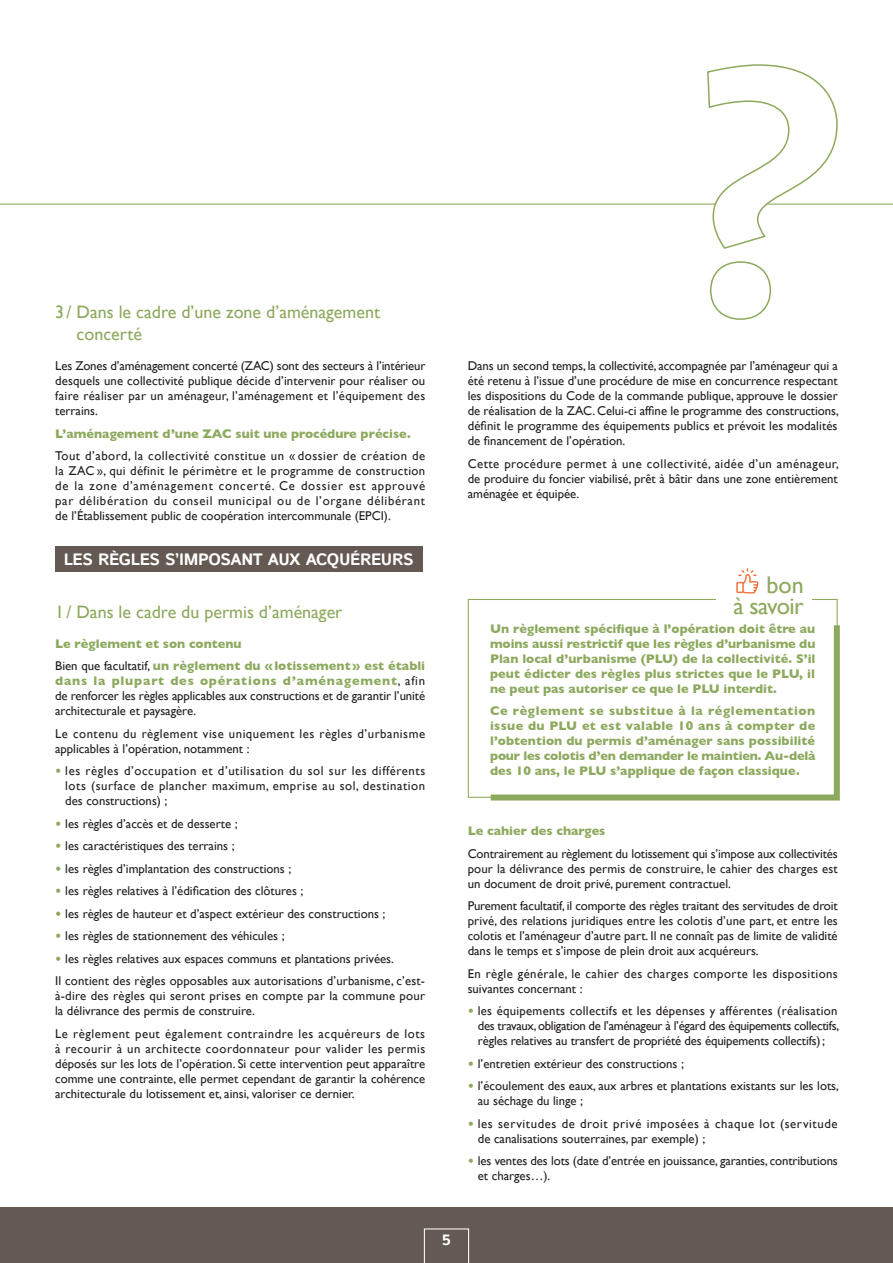
<style>
.page{position:relative;width:893px;height:1263px;background:#fff}
.page>*{position:absolute;margin:0;border:0;box-sizing:border-box;transform-origin:0 0}
.COURANT{font:24px/21px "Gill Sans";letter-spacing:-.02em;color:#8da95e;text-align:right}
.SOUS_TITRE_2{font:18px/22.5px "Gill Sans";color:#8da95e}
.SOUS_TITRE{font:700 16.5px "Istok";letter-spacing:-.025em;color:#fff}
.t1{font:700 15px "Istok";color:#fff}
.COURANT-2{font:12.75px/15px "Gill Sans";color:#231f20;text-align:justify}
.COURANT_CARTOUCHE{font:700 12.75px/15px "Gill Sans";color:#8da95e;text-align:justify}
.COURANT-3{font:12.75px/15px "Gill Sans";letter-spacing:.045em;color:#231f20}
.COURANT-4{font:12.75px/15px "Gill Sans";letter-spacing:.04em;color:#231f20}
.COURANT-5{font:700 12.75px "Gill Sans";color:#8da95e}
.COURANT-6{font:12.75px/15px "Gill Sans";letter-spacing:.035em;color:#231f20}
.s1{font-weight:700;color:#8da95e}
</style>
<div class="page">
<hr style="left:0;top:204px;width:893px;height:1px;background:#8da95e">
<div style="left:55px;top:546px;width:367px;height:26px;background:#655953"></div>
<svg style="left:736px;top:568px;width:23px;height:25px"></svg>
<svg style="left:706px;top:64px;width:132px;height:256px"></svg>
<svg style="left:485px;top:619px;width:355px;height:182px"></svg>
<div style="left:0;top:1208px;width:893px;height:55px;background:#655953"></div>
<svg style="left:424px;top:1228px;width:45px;height:35px"></svg>
<p class="SOUS_TITRE_2" style="left:77px;top:300px;width:305px;text-indent:-21px">3/ Dans le cadre d’une zone d’aménagement concerté</p>
<p class="COURANT-2" style="left:55px;top:358px;width:372px">Les Zones d’aménagement concerté (ZAC) sont des secteurs à l’intérieur desquels une collectivité publique décide d’intervenir pour réaliser ou faire réaliser par un aménageur, l’aménagement et l’équipement des terrains.</p>
<p class="COURANT-5" style="left:55px;top:426px;width:357px">L’aménagement d’une ZAC suit une procédure précise.</p>
<p class="COURANT-2" style="left:55px;top:448px;width:372px">Tout d’abord, la collectivité constitue un « dossier de création de la ZAC », qui définit le périmètre et le programme de construction de la zone d’aménagement concerté. Ce dossier est approuvé par délibération du conseil municipal ou de l’organe délibérant de l’Établissement public de coopération intercommunale (EPCI).</p>
<p class="SOUS_TITRE" style="left:64px;top:549px;width:351px">LES RÈGLES S’IMPOSANT AUX ACQUÉREURS</p>
<p class="SOUS_TITRE_2" style="left:55px;top:600px;width:289px">1/ Dans le cadre du permis d’aménager</p>
<p class="COURANT-5" style="left:55px;top:636px;width:188px">Le règlement et son contenu</p>
<p class="COURANT-2" style="left:55px;top:658px;width:372px">Bien que facultatif, <span class="s1">un règlement du «lotissement» est établi dans la plupart des opérations d’aménagement</span>, afin de renforcer les règles applicables aux constructions et de garantir l’unité architecturale et paysagère.</p>
<p class="COURANT-4" style="left:55px;top:726px;width:371px">Le contenu du règlement vise uniquement les règles d’urbanisme applicables à l’opération, notamment :</p>
<p class="COURANT-2" style="left:65px;top:763px;width:361px;text-indent:-10px"><span class="s1">•</span> les règles d’occupation et d’utilisation du sol sur les différents lots (surface de plancher maximum, emprise au sol, destination des constructions) ;</p>
<p class="COURANT-2" style="left:55px;top:816px;width:184px"><span class="s1">•</span> les règles d’accès et de desserte ;</p>
<p class="COURANT-2" style="left:55px;top:838px;width:181px"><span class="s1">•</span> les caractéristiques des terrains ;</p>
<p class="COURANT-2" style="left:55px;top:861px;width:238px"><span class="s1">•</span> les règles d’implantation des constructions ;</p>
<p class="COURANT-2" style="left:55px;top:883px;width:250px"><span class="s1">•</span> les règles relatives à l’édification des clôtures ;</p>
<p class="COURANT-2" style="left:55px;top:906px;width:332px"><span class="s1">•</span> les règles de hauteur et d’aspect extérieur des constructions ;</p>
<p class="COURANT-2" style="left:55px;top:928px;width:231px"><span class="s1">•</span> les règles de stationnement des véhicules ;</p>
<p class="COURANT-2" style="left:55px;top:951px;width:340px"><span class="s1">•</span> les règles relatives aux espaces communs et plantations privées.</p>
<p class="COURANT-2" style="left:55px;top:973px;width:372px">Il contient des règles opposables aux autorisations d’urbanisme, c’est&shy;à-dire des règles qui seront prises en compte par la commune pour la délivrance des permis de construire.</p>
<p class="COURANT-2" style="left:55px;top:1026px;width:372px">Le règlement peut également contraindre les acquéreurs de lots à recourir à un architecte coordonnateur pour valider les permis déposés sur les lots de l’opération. Si cette intervention peut apparaître comme une contrainte, elle permet cependant de garantir la cohérence architecturale du lotissement et, ainsi, valoriser ce dernier.</p>
<p class="COURANT-2" style="left:468px;top:358px;width:373px">Dans un second temps, la collectivité, accompagnée par l’aménageur qui a été retenu à l’issue d’une procédure de mise en concurrence respectant les dispositions du Code de la commande publique, approuve le dossier de réalisation de la ZAC. Celui-ci affine le programme des constructions, définit le programme des équipements publics et prévoit les modalités de financement de l’opération.</p>
<p class="COURANT-2" style="left:468px;top:456px;width:373px">Cette procédure permet à une collectivité, aidée d’un aménageur, de produire du foncier viabilisé, prêt à bâtir dans une zone entièrement aménagée et équipée.</p>
<p class="COURANT" style="left:733px;top:574px;width:72px">bon<br>à savoir</p>
<p class="COURANT_CARTOUCHE" style="left:490px;top:621px;width:327px">Un règlement spécifique à l’opération doit être au moins aussi restrictif que les règles d’urbanisme du Plan local d’urbanisme (PLU) de la collectivité. S’il peut édicter des règles plus strictes que le PLU, il ne peut pas autoriser ce que le PLU interdit.</p>
<p class="COURANT_CARTOUCHE" style="left:490px;top:703px;width:327px">Ce règlement se substitue à la réglementation issue du PLU et est valable 10 ans à compter de l’obtention du permis d’aménager sans possibilité pour les colotis d’en demander le maintien. Au-delà des 10 ans, le PLU s’applique de façon classique.</p>
<p class="COURANT-5" style="left:468px;top:824px;width:139px">Le cahier des charges</p>
<p class="COURANT-2" style="left:468px;top:846px;width:372px">Contrairement au règlement du lotissement qui s’impose aux collectivités pour la délivrance des permis de construire, le cahier des charges est un document de droit privé, purement contractuel.</p>
<p class="COURANT-2" style="left:468px;top:898px;width:372px">Purement facultatif, il comporte des règles traitant des servitudes de droit privé, des relations juridiques entre les colotis d’une part, et entre les colotis et l’aménageur d’autre part. Il ne connaît pas de limite de validité dans le temps et s’impose de plein droit aux acquéreurs.</p>
<p class="COURANT-6" style="left:468px;top:966px;width:372px">En règle générale, le cahier des charges comporte les dispositions suivantes concernant :</p>
<p class="COURANT-2" style="left:478px;top:1003px;width:363px;text-align:left;text-indent:-10px"><span class="s1">•</span> les équipements collectifs et les dépenses y afférentes (réalisation des travaux, obligation de l’aménageur à l’égard des équipements collectifs, règles relatives au transfert de propriété des équipements collectifs);</p>
<p class="COURANT-2" style="left:468px;top:1056px;width:218px"><span class="s1">•</span> l’entretien extérieur des constructions ;</p>
<p class="COURANT-2" style="left:478px;top:1078px;width:363px;text-indent:-10px"><span class="s1">•</span> l’écoulement des eaux, aux arbres et plantations existants sur les lots, au séchage du linge ;</p>
<p class="COURANT-3" style="left:478px;top:1116px;width:361px;text-indent:-10px"><span class="s1">•</span> les servitudes de droit privé imposées à chaque lot (servitude de canalisations souterraines, par exemple) ;</p>
<p class="COURANT-2" style="left:478px;top:1153px;width:361px;text-indent:-10px"><span class="s1">•</span> les ventes des lots (date d’entrée en jouissance, garanties, contributions et charges…).</p>
<p class="t1" style="left:442px;top:1230px;width:10px">5</p>
</div>
